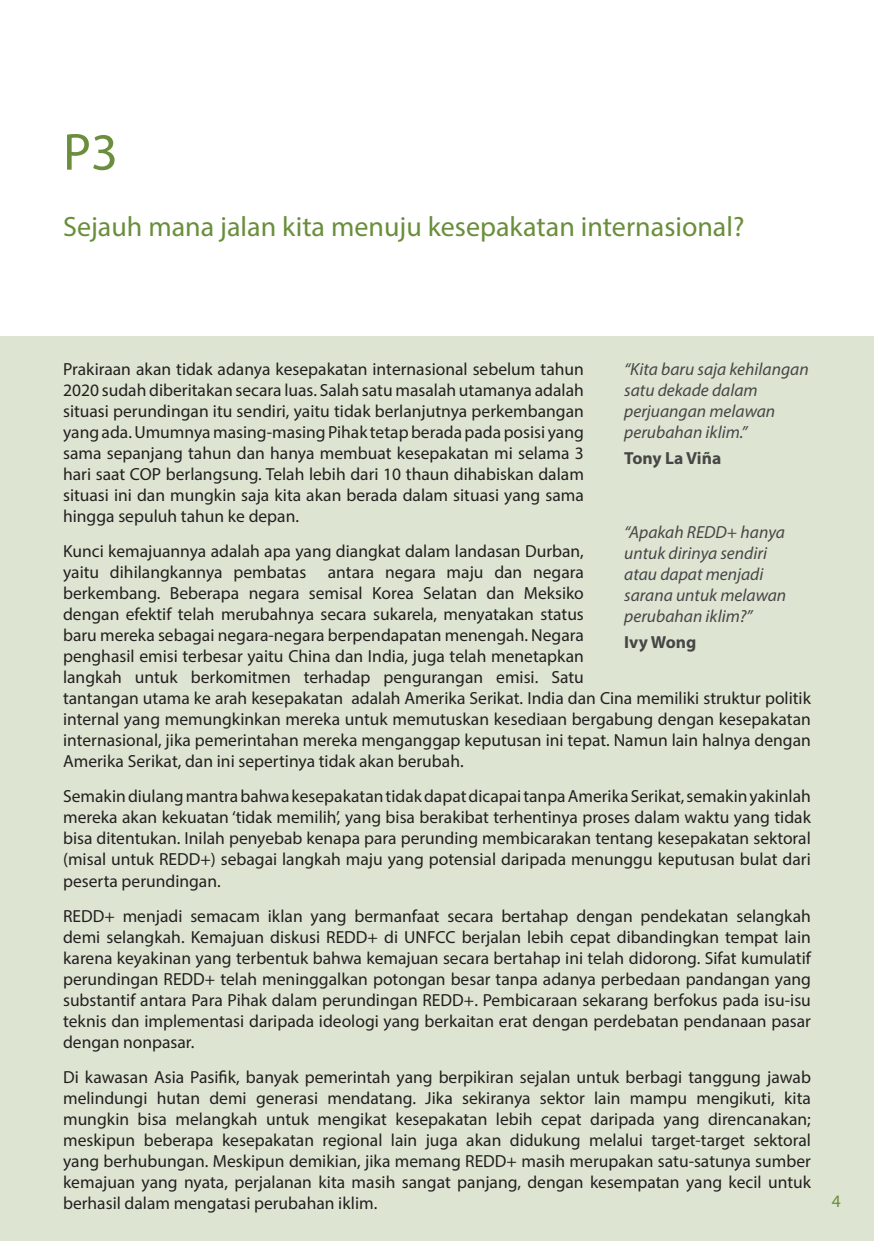
<style>
.page{position:relative;width:874px;height:1241px;background:#fff}
.page>*{position:absolute;margin:0;border:0;box-sizing:border-box;transform-origin:0 0}
.t1{font:52.5px "Myriad Pro";color:#6a8e3c}
.t2{font:28px "Myriad Pro";color:#6a8e3c}
.t3{font:17.5px/21px "Myriad Pro";color:#231f20;text-align:justify}
.t4{font:italic 17.5px/21px "Myriad Pro";color:#464647}
.t5{font:700 17.5px "Myriad Pro";color:#464647}
.t6{font:17.5px "Myriad Pro";color:#6a8e3c}
</style>
<div class="page">
<div style="left:0;top:336px;width:873px;height:904px;background:#dde5d2"></div>
<p class="t1" style="left:63px;top:120px;width:56px">P3</p>
<p class="t2" style="left:63px;top:209px;width:682px">Sejauh mana jalan kita menuju kesepakatan internasional?</p>
<p class="t4" style="left:624px;top:358px;width:186px">“Kita baru saja kehilangan satu dekade dalam perjuangan melawan perubahan iklim.”</p>
<p class="t5" style="left:624px;top:447px;width:98px">Tony La Viña</p>
<p class="t3" style="left:63px;top:358px;width:522px">Prakiraan akan tidak adanya kesepakatan internasional sebelum tahun 2020 sudah diberitakan secara luas. Salah satu masalah utamanya adalah situasi perundingan itu sendiri, yaitu tidak berlanjutnya perkembangan yang ada. Umumnya masing-masing Pihak tetap berada pada posisi yang sama sepanjang tahun dan hanya membuat kesepakatan mi selama 3 hari saat COP berlangsung. Telah lebih dari 10 thaun dihabiskan dalam situasi ini dan mungkin saja kita akan berada dalam situasi yang sama hingga sepuluh tahun ke depan.</p>
<p class="t3" style="left:63px;top:540px;width:749px;text-align:left">Kunci kemajuannya adalah apa yang diangkat dalam landasan Durban,<br>yaitu dihilangkannya pembatas antara negara maju dan negara<br>berkembang. Beberapa negara semisal Korea Selatan dan Meksiko<br>dengan efektif telah merubahnya secara sukarela, menyatakan status<br>baru mereka sebagai negara-negara berpendapatan menengah. Negara<br>penghasil emisi terbesar yaitu China dan India, juga telah menetapkan<br>langkah untuk berkomitmen terhadap pengurangan emisi. Satu<br>tantangan utama ke arah kesepakatan adalah Amerika Serikat. India dan Cina memiliki struktur politik internal yang memungkinkan mereka untuk memutuskan kesediaan bergabung dengan kesepakatan internasional, jika pemerintahan mereka menganggap keputusan ini tepat. Namun lain halnya dengan Amerika Serikat, dan ini sepertinya tidak akan berubah.</p>
<p class="t3" style="left:63px;top:785px;width:749px">Semakin diulang mantra bahwa kesepakatan tidak dapat dicapai tanpa Amerika Serikat, semakin yakinlah mereka akan kekuatan ‘tidak memilih’, yang bisa berakibat terhentinya proses dalam waktu yang tidak bisa ditentukan. Inilah penyebab kenapa para perunding membicarakan tentang kesepakatan sektoral (misal untuk REDD+) sebagai langkah maju yang potensial daripada menunggu keputusan bulat dari peserta perundingan.</p>
<p class="t3" style="left:63px;top:904px;width:749px">REDD+ menjadi semacam iklan yang bermanfaat secara bertahap dengan pendekatan selangkah demi selangkah. Kemajuan diskusi REDD+ di UNFCC berjalan lebih cepat dibandingkan tempat lain karena keyakinan yang terbentuk bahwa kemajuan secara bertahap ini telah didorong. Sifat kumulatif perundingan REDD+ telah meninggalkan potongan besar tanpa adanya perbedaan pandangan yang substantif antara Para Pihak dalam perundingan REDD+. Pembicaraan sekarang berfokus pada isu-isu teknis dan implementasi daripada ideologi yang berkaitan erat dengan perdebatan pendanaan pasar dengan nonpasar.</p>
<p class="t3" style="left:63px;top:1065px;width:749px">Di kawasan Asia Pasifik, banyak pemerintah yang berpikiran sejalan untuk berbagi tanggung jawab melindungi hutan demi generasi mendatang. Jika sekiranya sektor lain mampu mengikuti, kita mungkin bisa melangkah untuk mengikat kesepakatan lebih cepat daripada yang direncanakan; meskipun beberapa kesepakatan regional lain juga akan didukung melalui target-target sektoral yang berhubungan. Meskipun demikian, jika memang REDD+ masih merupakan satu-satunya sumber kemajuan yang nyata, perjalanan kita masih sangat panjang, dengan kesempatan yang kecil untuk berhasil dalam mengatasi perubahan iklim.</p>
<p class="t4" style="left:624px;top:521px;width:163px">“Apakah REDD+ hanya untuk dirinya sendiri atau dapat menjadi sarana untuk melawan perubahan iklim?”</p>
<p class="t5" style="left:624px;top:631px;width:74px">Ivy Wong</p>
<p class="t6" style="left:831px;top:1190px;width:10px">4</p>
</div>
